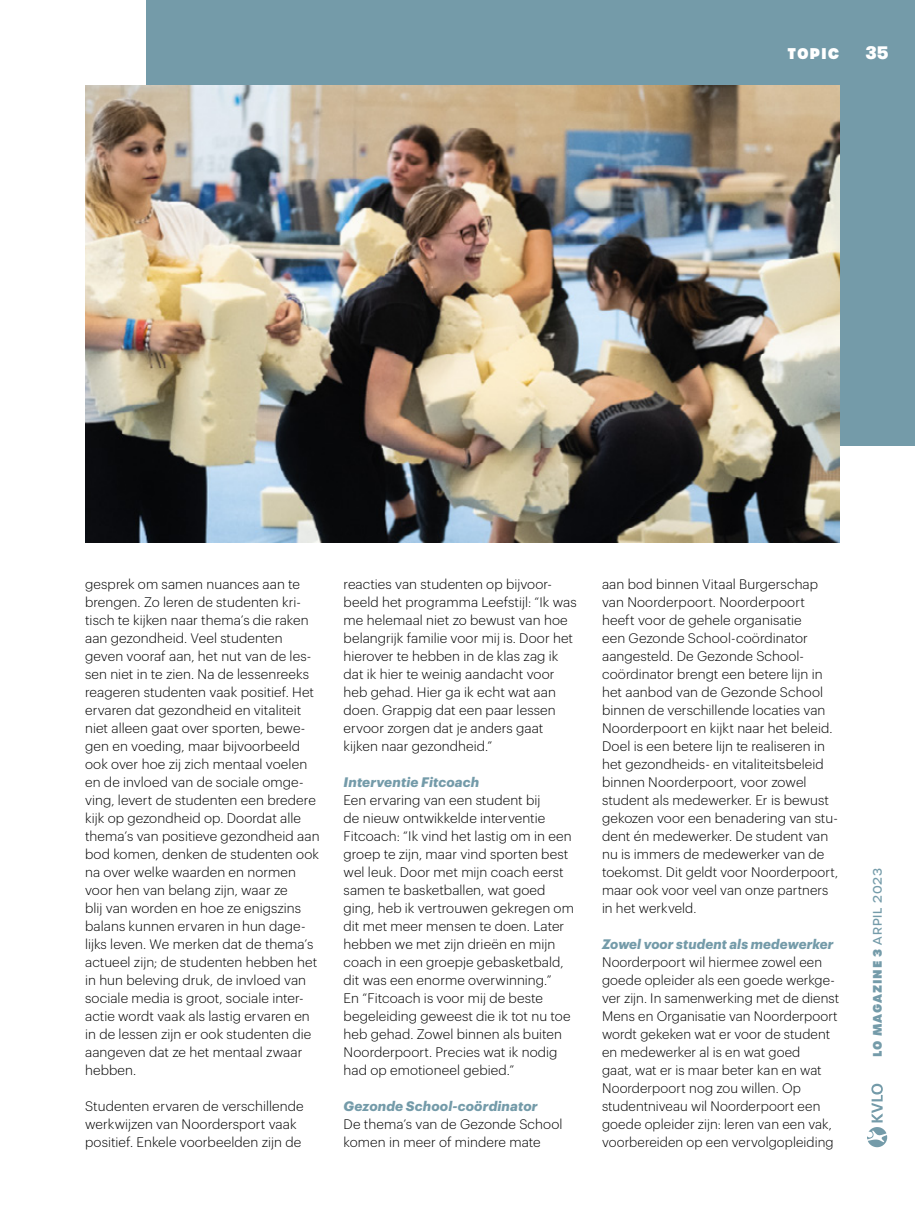
<style>
.page{position:relative;width:915px;height:1212px;background:#fff}
.page>*{position:absolute;margin:0;border:0;box-sizing:border-box;transform-origin:0 0}
.t1{font:900 18px "GT Walsheim Pro";color:#fff}
.t2{font:800 15px "Urbane";letter-spacing:.06em;color:#fff}
.t3{font:300 13.5px/18px "Graphik";letter-spacing:.01em;color:#000}
.t4{font:italic 700 13.5px "Graphik";letter-spacing:.01em;color:#749ba9}
.t5{font:800 12px "Urbane";letter-spacing:.07em;color:#749ba9}
.s1{font-weight:500}
</style>
<div class="page">
<div style="left:147px;top:0;width:767px;height:445px;background:#749ba9"></div>
<svg style="left:867px;top:1084px;width:19px;height:63px"></svg>
<img style="left:85px;top:85px;width:753px;height:457px">
<p class="t2" style="left:787px;top:43px;width:53px">TOPIC</p>
<h1 class="t1" style="left:865px;top:41px;width:25px">35</h1>
<p class="t3" style="left:85px;top:574px;width:236px">gesprek om samen nuances aan te brengen. Zo leren de studenten kri&shy;tisch te kijken naar thema’s die raken aan gezondheid. Veel studenten geven vooraf aan, het nut van de les&shy;sen niet in te zien. Na de lessenreeks reageren studenten vaak positief. Het ervaren dat gezondheid en vitaliteit niet alleen gaat over sporten, bewe&shy;gen en voeding, maar bijvoorbeeld ook over hoe zij zich mentaal voelen en de invloed van de sociale omge&shy;ving, levert de studenten een bredere kijk op gezondheid op. Doordat alle thema’s van positieve gezondheid aan bod komen, denken de studenten ook na over welke waarden en normen voor hen van belang zijn, waar ze<br>blij van worden en hoe ze enigszins balans kunnen ervaren in hun dage&shy;lijks leven. We merken dat de thema’s actueel zijn; de studenten hebben het in hun beleving druk, de invloed van sociale media is groot, sociale inter&shy;actie wordt vaak als lastig ervaren en in de lessen zijn er ook studenten die aangeven dat ze het mentaal zwaar hebben.</p>
<p class="t3" style="left:85px;top:1096px;width:220px">Studenten ervaren de verschillende werkwijzen van Noordersport vaak positief. Enkele voorbeelden zijn de</p>
<p class="t3" style="left:343px;top:574px;width:235px">reacties van studenten op bijvoor&shy;beeld het programma Leefstijl: “Ik was me helemaal niet zo bewust van hoe belangrijk familie voor mij is. Door het hierover te hebben in de klas zag ik dat ik hier te weinig aandacht voor heb gehad. Hier ga ik echt wat aan doen. Grappig dat een paar lessen ervoor zorgen dat je anders gaat kijken naar gezondheid.”</p>
<p class="t4" style="left:343px;top:772px;width:137px">Interventie Fitcoach</p>
<p class="t3" style="left:343px;top:790px;width:232px">Een ervaring van een student bij<br>de nieuw ontwikkelde interventie Fitcoach: “Ik vind het lastig om in een groep te zijn, maar vind sporten best wel leuk. Door met mijn coach eerst samen te basketballen, wat goed ging, heb ik vertrouwen gekregen om dit met meer mensen te doen. Later hebben we met zijn drieën en mijn coach in een groepje gebasketbald, dit was een enorme overwinning.”<br>En “Fitcoach is voor mij de beste begeleiding geweest die ik tot nu toe heb gehad. Zowel binnen als buiten Noorderpoort. Precies wat ik nodig had op emotioneel gebied.”</p>
<p class="t4" style="left:343px;top:1095px;width:195px">Gezonde School-coördinator</p>
<p class="t3" style="left:343px;top:1114px;width:220px">De thema’s van de Gezonde School komen in meer of mindere mate</p>
<p class="t3" style="left:602px;top:574px;width:237px">aan bod binnen Vitaal Burgerschap van Noorderpoort. Noorderpoort heeft voor de gehele organisatie<br>een Gezonde School-coördinator aangesteld. De Gezonde School&shy;coördinator brengt een betere lijn in het aanbod van de Gezonde School binnen de verschillende locaties van Noorderpoort en kijkt naar het beleid.<br>Doel is een betere lijn te realiseren in het gezondheids- en vitaliteitsbeleid binnen Noorderpoort, voor zowel student als medewerker. Er is bewust gekozen voor een benadering van stu&shy;dent én medewerker. De student van nu is immers de medewerker van de toekomst. Dit geldt voor Noorderpoort, maar ook voor veel van onze partners in het werkveld.</p>
<p class="t4" style="left:602px;top:934px;width:233px">Zowel voor student als medewerker</p>
<p class="t3" style="left:602px;top:952px;width:238px">Noorderpoort wil hiermee zowel een goede opleider als een goede werkge&shy;ver zijn. In samenwerking met de dienst Mens en Organisatie van Noorderpoort wordt gekeken wat er voor de student en medewerker al is en wat goed<br>gaat, wat er is maar beter kan en wat Noorderpoort nog zou willen. Op studentniveau wil Noorderpoort een goede opleider zijn: leren van een vak, voorbereiden op een vervolgopleiding</p>
<p class="t5" style="left:868px;top:1057px;width:191px;rotate:-90deg">LO MAGAZINE 3 <span class="s1">ARPIL 2023</span></p>
</div>
